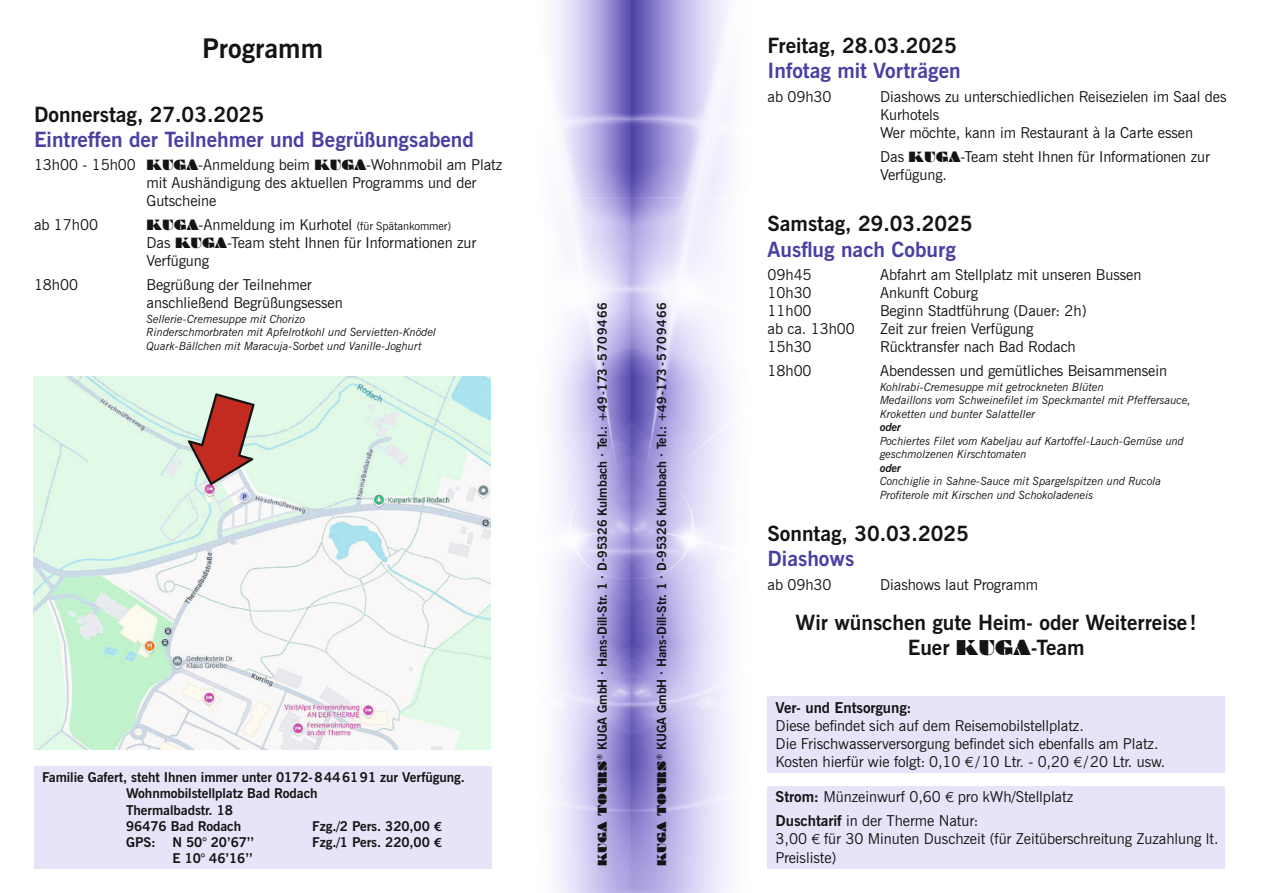
<style>
.page{position:relative;width:1263px;height:893px;background:#fff}
.page>*{position:absolute;margin:0;border:0;box-sizing:border-box;transform-origin:0 0}
.t1{font:700 27px "News Gothic BT";color:#131413}
.t2{font:700 21px/25.2px "News Gothic BT";color:#131413;text-align:center}
.t3{font:700 21px "News Gothic BT";color:#4940a4}
.t4{font:15px/18px "News Gothic BT";letter-spacing:-.005em;color:#131413}
.t5{font:700 15px "News Gothic BT";letter-spacing:-.005em;color:#131413}
.t6{font:700 13.5px/16.2px "News Gothic BT";letter-spacing:-.005em;color:#131413}
.t7{font:700 12.6px "News Gothic BT";color:#131413}
.t8{font:italic 11.25px/13.5px "News Gothic BT";letter-spacing:-.005em;color:#131413}
.t9{font:italic 700 11.25px "News Gothic BT";letter-spacing:-.005em;color:#131413}
.s1{font-family:"Braggadocio";font-size:13.5px}
.s2{font-size:11.25px}
.s3{font-family:"Euro Sans ITC"}
.s4{font-family:"Braggadocio";font-weight:400;font-size:11.55px}
.s5{font-family:"Braggadocio";font-weight:400;font-size:19.5px}
.s6{font-weight:700}
</style>
<div class="page">
<img style="left:554px;top:0;width:175px;height:893px">
<div style="left:767px;top:696px;width:458px;height:76px;background:#e6e4f9"></div>
<div style="left:34px;top:766px;width:457px;height:102px;background:#e6e4f9"></div>
<div style="left:767px;top:786px;width:458px;height:82px;background:#e6e4f9"></div>
<img style="left:33px;top:376px;width:457px;height:374px">
<svg style="left:188px;top:393px;width:67px;height:92px;background:#be8176"></svg>
<h1 class="t1" style="left:202px;top:32px;width:122px">Programm</h1>
<h2 class="t2" style="left:34px;top:101px;width:232px">Donnerstag, 27.03.2025</h2>
<h2 class="t3" style="left:34px;top:127px;width:441px">Eintreffen der Teilnehmer und Begrüßungsabend</h2>
<p class="t4" style="left:147px;top:156px;width:357px;text-indent:-113px">13h00 - 15h00 <span class="s1">KUGA</span>-Anmeldung beim <span class="s1">KUGA</span>-Wohnmobil am Platz mit Aushändigung des aktuellen Programms und der<br>Gutscheine</p>
<p class="t4" style="left:34px;top:216px;width:66px">ab 17h00</p>
<p class="t4" style="left:147px;top:216px;width:331px"><span class="s1">KUGA</span>-Anmeldung im Kurhotel <span class="s2">(für Spätankommer)<br></span>Das <span class="s1">KUGA</span>-Team steht Ihnen für Informationen zur<br>Verfügung</p>
<p class="t4" style="left:34px;top:276px;width:46px">18h00</p>
<p class="t4" style="left:147px;top:276px;width:198px">Begrüßung der Teilnehmer anschließend Begrüßungsessen</p>
<p class="t8" style="left:147px;top:312px;width:291px">Sellerie-Cremesuppe mit Chorizo<br>Rinderschmorbraten mit Apfelrotkohl und Servietten-Knödel<br>Quark-Bällchen mit Maracuja-Sorbet und Vanille-Joghurt</p>
<p class="t6" style="left:126px;top:769px;width:340px;text-indent:-84px">Familie Gafert, steht Ihnen immer unter 0172- 8 44 61 91 zur Verfügung.<br>Wohnmobilstellplatz Bad Rodach<br>Thermalbadstr. 18<br>96476 Bad Rodach</p>
<p class="t6" style="left:312px;top:818px;width:132px">Fzg./2 Pers. 320,00 <span class="s3">Ð</span></p>
<p class="t6" style="left:126px;top:834px;width:130px">GPS: N 50° 20’67’’</p>
<p class="t6" style="left:312px;top:834px;width:132px">Fzg./1 Pers. 220,00 <span class="s3">Ð</span></p>
<p class="t6" style="left:173px;top:850px;width:82px">E 10° 46’16’’</p>
<p class="t7" style="left:595px;top:866px;width:565px;rotate:-90deg"><span class="s4">KUGA TOURS</span> <sup>®</sup> KUGA GmbH · Hans-Dill-Str. 1 · D-95326 Kulmbach · Tel.: +49 -173 - 5 70 94 66</p>
<p class="t7" style="left:654px;top:866px;width:565px;rotate:-90deg"><span class="s4">KUGA TOURS</span> <sup>®</sup> KUGA GmbH · Hans-Dill-Str. 1 · D-95326 Kulmbach · Tel.: +49 -173 - 5 70 94 66</p>
<h2 class="t2" style="left:767px;top:33px;width:191px">Freitag, 28.03.2025</h2>
<h2 class="t3" style="left:767px;top:58px;width:195px">Infotag mit Vorträgen</h2>
<p class="t4" style="left:767px;top:87px;width:66px">ab 09h30</p>
<p class="t4" style="left:880px;top:87px;width:348px">Diashows zu unterschiedlichen Reisezielen im Saal des<br>Kurhotels<br>Wer möchte, kann im Restaurant à la Carte essen</p>
<p class="t4" style="left:880px;top:147px;width:331px">Das <span class="s1">KUGA</span>-Team steht Ihnen für Informationen zur<br>Verfügung.</p>
<h2 class="t2" style="left:767px;top:211px;width:207px">Samstag, 29.03.2025</h2>
<h2 class="t3" style="left:767px;top:236px;width:190px">Ausflug nach Coburg</h2>
<p class="t4" style="left:767px;top:266px;width:46px">09h45</p>
<p class="t4" style="left:880px;top:266px;width:263px">Abfahrt am Stellplatz mit unseren Bussen</p>
<p class="t4" style="left:767px;top:284px;width:46px">10h30</p>
<p class="t4" style="left:880px;top:284px;width:99px">Ankunft Coburg</p>
<p class="t4" style="left:767px;top:302px;width:46px">11h00</p>
<p class="t4" style="left:880px;top:302px;width:208px">Beginn Stadtführung (Dauer: 2h)</p>
<p class="t4" style="left:767px;top:320px;width:89px">ab ca. 13h00</p>
<p class="t4" style="left:880px;top:320px;width:155px">Zeit zur freien Verfügung</p>
<p class="t4" style="left:767px;top:338px;width:46px">15h30</p>
<p class="t4" style="left:880px;top:338px;width:197px">Rücktransfer nach Bad Rodach</p>
<p class="t4" style="left:767px;top:362px;width:46px">18h00</p>
<p class="t4" style="left:880px;top:362px;width:289px">Abendessen und gemütliches Beisammensein</p>
<p class="t8" style="left:880px;top:380px;width:312px">Kohlrabi-Cremesuppe mit getrockneten Blüten<br>Medaillons vom Schweinefilet im Speckmantel mit Pfeffersauce,<br>Kroketten und bunter Salatteller</p>
<p class="t9" style="left:880px;top:420px;width:22px">oder</p>
<p class="t8" style="left:880px;top:434px;width:305px">Pochiertes Filet vom Kabeljau auf Kartoffel-Lauch-Gemüse und geschmolzenen Kirschtomaten</p>
<p class="t9" style="left:880px;top:461px;width:22px">oder</p>
<p class="t8" style="left:880px;top:474px;width:283px">Conchiglie in Sahne-Sauce mit Spargelspitzen und Rucola<br>Profiterole mit Kirschen und Schokoladeneis</p>
<h2 class="t2" style="left:767px;top:521px;width:203px">Sonntag, 30.03.2025</h2>
<h2 class="t3" style="left:767px;top:546px;width:88px">Diashows</h2>
<p class="t4" style="left:767px;top:575px;width:66px">ab 09h30</p>
<p class="t4" style="left:880px;top:575px;width:160px">Diashows laut Programm</p>
<h2 class="t2" style="left:795px;top:610px;width:403px">Wir wünschen gute Heim- oder Weiterreise !<br>Euer <span class="s5">KUGA</span>-Team</h2>
<p class="t5" style="left:776px;top:698px;width:137px">Ver- und Entsorgung:</p>
<p class="t4" style="left:776px;top:716px;width:391px">Diese befindet sich auf dem Reisemobilstellplatz.<br>Die Frischwasserversorgung befindet sich ebenfalls am Platz.<br>Kosten hierfür wie folgt: 0,10 <span class="s3">Ð</span> / 10 Ltr. - 0,20 <span class="s3">Ð</span> / 20 Ltr. usw.</p>
<p class="t4" style="left:776px;top:785px;width:299px;line-height:24px"><span class="s6">Strom:</span> Münzeinwurf 0,60 <span class="s3">Ð</span> pro kWh/Stellplatz<br><span class="s6">Duschtarif</span> in der Therme Natur:</p>
<p class="t4" style="left:776px;top:830px;width:444px">3,00 <span class="s3">Ð</span> für 30 Minuten Duschzeit (für Zeitüberschreitung Zuzahlung lt.<br>Preisliste)</p>
</div>
